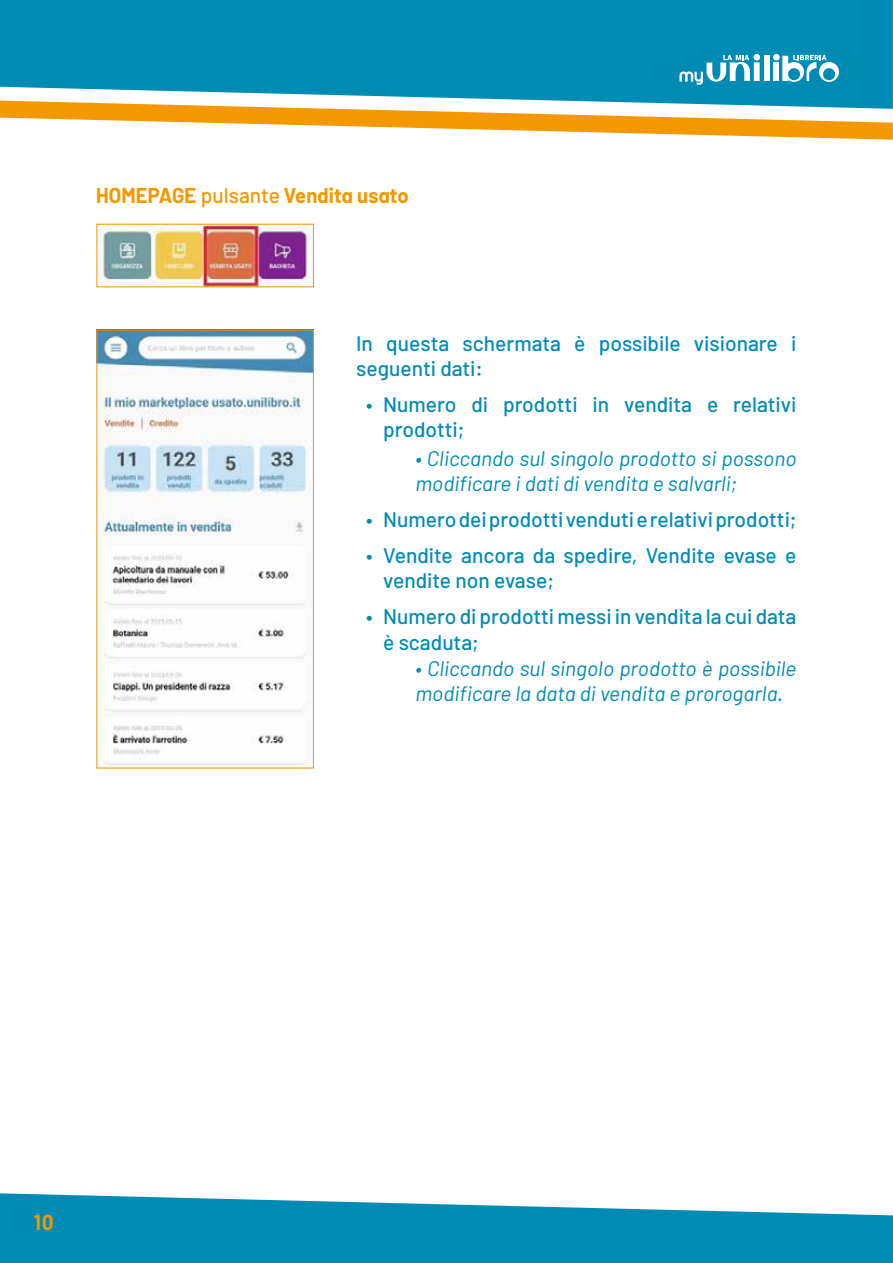
<style>
.page{position:relative;width:893px;height:1263px;background:#fff}
.page>*{position:absolute;margin:0;border:0;box-sizing:border-box;transform-origin:0 0}
.t1{font:500 21px/25.2px "Barlow";color:#008bb5}
.t2{font:italic 21px/25.2px "Barlow";color:#008bb5}
.t3{font:italic 700 21px "Barlow";color:#f49800}
.s1{font-weight:500;font-style:normal}
</style>
<div class="page">
<svg style="left:220px;top:123px;width:673px;height:17px"></svg>
<svg style="left:0;top:109px;width:893px;height:14px;fill:#f49800"></svg>
<svg style="left:0;top:1193px;width:893px;height:70px;fill:#008bb5"></svg>
<svg style="left:0;top:0;width:893px;height:109px;background:#1b95b9"></svg>
<img style="left:99px;top:226px;width:213px;height:59px">
<img style="left:99px;top:332px;width:213px;height:434px">
<div style="left:97px;top:330px;width:217px;height:438px;border:1px solid #f49800"></div>
<div style="left:764px;top:56px;width:5px;height:25px;background:#fff"></div>
<svg style="left:679px;top:54px;width:81px;height:31px"></svg>
<svg style="left:773px;top:54px;width:66px;height:28px"></svg>
<p class="t3" style="left:97px;top:182px;width:317px">HOMEPAGE <span class="s1">pulsante</span> Vendita usato</p>
<p class="t1" style="left:356px;top:330px;width:442px">In questa schermata è possibile visionare i seguenti dati:</p>
<p class="t1" style="left:383px;top:391px;width:415px;text-indent:-17px">• Numero di prodotti in vendita e relativi prodotti;</p>
<p class="t2" style="left:415px;top:445px;width:382px">• Cliccando sul singolo prodotto si possono modificare i dati di vendita e salvarli;</p>
<p class="t1" style="left:366px;top:507px;width:432px">• Numero dei prodotti venduti e relativi prodotti;</p>
<p class="t1" style="left:383px;top:543px;width:415px;text-indent:-17px">• Vendite ancora da spedire, Vendite evase e vendite non evase;</p>
<p class="t1" style="left:383px;top:604px;width:415px;text-indent:-17px">• Numero di prodotti messi in vendita la cui data è scaduta;</p>
<p class="t2" style="left:415px;top:655px;width:382px">• Cliccando sul singolo prodotto è possibile modificare la data di vendita e prorogarla.</p>
<p class="t3" style="left:35px;top:1209px;width:24px">10</p>
</div>
